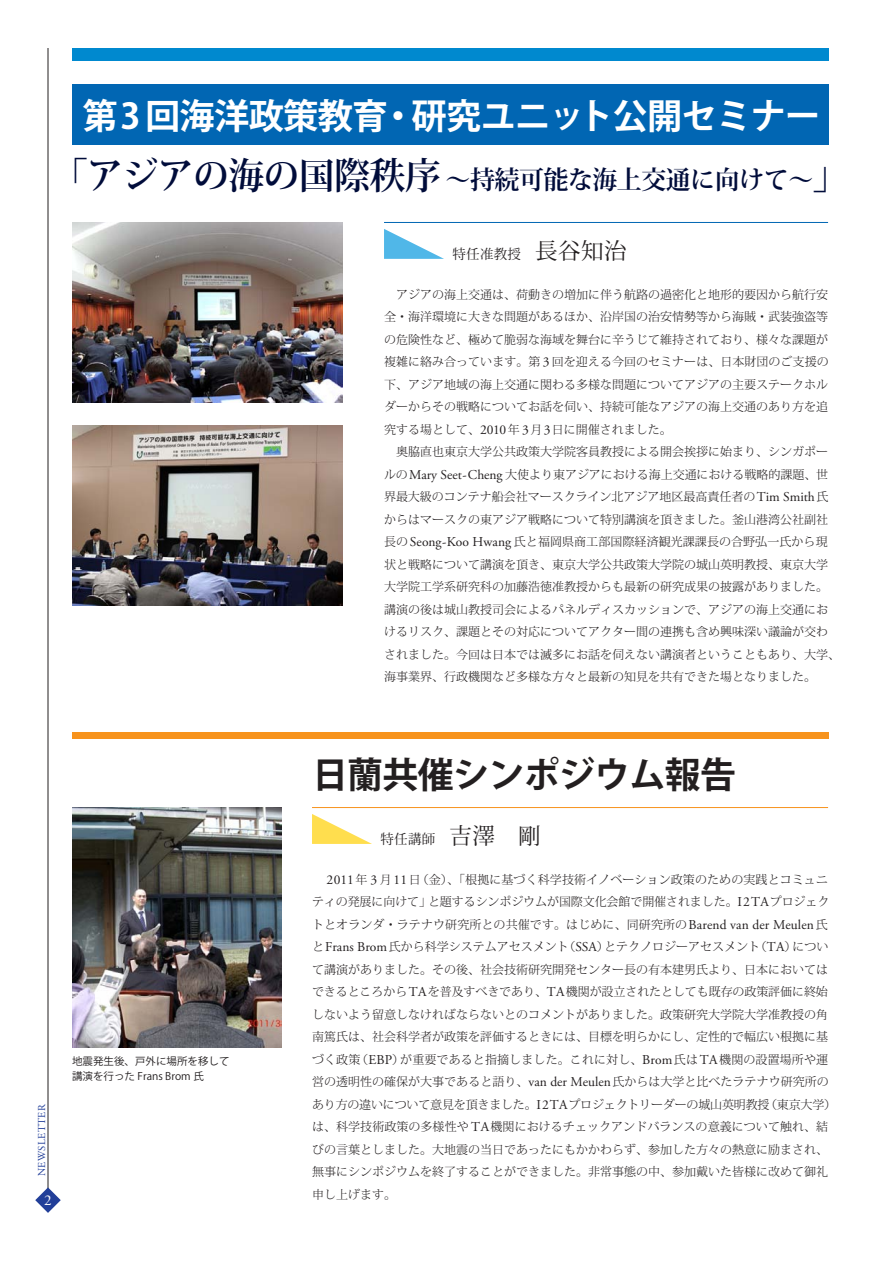
<style>
.page{position:relative;width:893px;height:1263px;background:#fff}
.page>*{position:absolute;margin:0;border:0;box-sizing:border-box;transform-origin:0 0}
.t1{font:700 36px "Koz Go Pro";letter-spacing:-.02em;color:#231f20}
.t2{font:700 35.25px "Koz Go Pro";letter-spacing:-.02em;color:#fff}
.t3{font:700 25.5px "Koz Min Pro";letter-spacing:-.02em;color:#000c3a}
.t4{font:15px "Adobe Garamond Pro";color:#fff}
.t5{font:13.5px "Koz Min Pro";letter-spacing:.02em;color:#231f20}
.t6{font:300 12px/22.5px "Koz Min Pro";color:#231f20}
.t7{font:10.5px/15px "Koz Go Pro";color:#231f20}
.t8{font:10.5px "Adobe Garamond Pro";letter-spacing:.04em;color:#223f99}
.s1{font-size:36.75px}
.s2{font-size:22.5px}
.s3{font-family:"Adobe Garamond Pro";font-weight:400;font-size:13.5px}
</style>
<div class="page">
<div style="left:72px;top:48px;width:756px;height:12px;background:#0089cf"></div>
<div style="left:72px;top:732px;width:756px;height:6px;background:#f7931d"></div>
<hr style="left:48px;top:48px;width:1px;height:1152px;background:#231f20">
<svg style="left:35px;top:1187px;width:26px;height:26px"></svg>
<hr style="left:312px;top:807px;width:516px;height:1px;background:#f7931d">
<svg style="left:312px;top:814px;width:60px;height:30px"></svg>
<hr style="left:384px;top:222px;width:444px;height:1px;background:#0166b3">
<svg style="left:384px;top:229px;width:60px;height:30px"></svg>
<img style="left:72px;top:222px;width:270px;height:181px">
<img style="left:72px;top:425px;width:270px;height:180px">
<img style="left:72px;top:807px;width:210px;height:241px">
<div style="left:72px;top:84px;width:756px;height:60px;background:#0166b3"></div>
<p class="t2" style="left:83px;top:93px;width:739px">第3回海洋政策教育・研究ユニット公開セミナー</p>
<p class="t3" style="left:52px;top:161px;width:799px"><span class="s1">「アジアの海の国際秩序</span>～持続可能な海上交通に向けて～<span class="s1">」</span></p>
<p class="t5" style="left:453px;top:244px;width:175px">特任准教授　<span class="s2">長谷知治</span></p>
<p class="t6" style="left:384px;top:282px;width:458px">　アジアの海上交通は、荷動きの増加に伴う航路の過密化と地形的要因から航行安全・海洋環境に大きな問題があるほか、沿岸国の治安情勢等から海賊・武装強盗等の危険性など、極めて脆弱な海域を舞台に辛うじて維持されており、様々な課題が複雑に絡み合っています。第 <span class="s3">3</span> 回を迎える今回のセミナーは、日本財団のご支援の下、アジア地域の海上交通に関わる多様な問題についてアジアの主要ステークホルダーからその戦略についてお話を伺い、持続可能なアジアの海上交通のあり方を追究する場として、<span class="s3">2010</span>年 <span class="s3">3</span>月<span class="s3">3</span>日に開催されました。<br>　奥脇直也東京大学公共政策大学院客員教授による開会挨拶に始まり、シンガポールの<span class="s3">Mary Seet-Cheng</span> 大使より東アジアにおける海上交通における戦略的課題、世界最大級のコンテナ船会社マースクライン北アジア地区最高責任者の<span class="s3">Tim Smith</span>氏からはマースクの東アジア戦略について特別講演を頂きました。釜山港湾公社副社長の<span class="s3">Seong-Koo Hwang</span> 氏と福岡県商工部国際経済観光課課長の合野弘一氏から現状と戦略について講演を頂き、東京大学公共政策大学院の城山英明教授、東京大学大学院工学系研究科の加藤浩徳准教授からも最新の研究成果の披露がありました。講演の後は城山教授司会によるパネルディスカッションで、アジアの海上交通におけるリスク、課題とその対応についてアクター間の連携も含め興味深い議論が交わされました。今回は日本では滅多にお話を伺えない講演者ということもあり、大学、海事業界、行政機関など多様な方々と最新の知見を共有できた場となりました。</p>
<p class="t8" style="left:35px;top:1176px;width:73px;rotate:-90deg">NEWSLETTER</p>
<p class="t4" style="left:44px;top:1191px;width:9px">2</p>
<p class="t7" style="left:72px;top:1054px;width:159px">地震発生後、戸外に場所を移して講演を行った Frans Brom 氏</p>
<p class="t1" style="left:312px;top:752px;width:426px">日蘭共催シンポジウム報告</p>
<p class="t5" style="left:381px;top:829px;width:162px">特任講師　<span class="s2">吉澤　剛</span></p>
<p class="t6" style="left:312px;top:867px;width:526px;text-indent:14px"><span class="s3">2011</span>年 <span class="s3">3</span> 月<span class="s3">11</span>日（金）、「根拠に基づく科学技術イノベーション政策のための実践とコミュニティの発展に向けて」と題するシンポジウムが国際文化会館で開催されました。<span class="s3">I2TA</span>プロジェクトとオランダ・ラテナウ研究所との共催です。はじめに、同研究所の<span class="s3">Barend van der Meulen</span>氏と<span class="s3">Frans Brom</span>氏から科学システムアセスメント（<span class="s3">SSA</span>）とテクノロジーアセスメント（<span class="s3">TA</span>）について講演がありました。その後、社会技術研究開発センター長の有本建男氏より、日本においてはできるところから<span class="s3">TA</span>を普及すべきであり、<span class="s3">TA</span>機関が設立されたとしても既存の政策評価に終始しないよう留意しなければならないとのコメントがありました。政策研究大学院大学准教授の角南篤氏は、社会科学者が政策を評価するときには、目標を明らかにし、定性的で幅広い根拠に基づく政策（<span class="s3">EBP</span>）が重要であると指摘しました。これに対し、<span class="s3">Brom</span>氏は<span class="s3">TA</span>機関の設置場所や運営の透明性の確保が大事であると語り、<span class="s3">van der Meulen</span>氏からは大学と比べたラテナウ研究所のあり方の違いについて意見を頂きました。<span class="s3">I2TA</span>プロジェクトリーダーの城山英明教授（東京大学）は、科学技術政策の多様性や <span class="s3">TA</span>機関におけるチェックアンドバランスの意義について触れ、結びの言葉としました。大地震の当日であったにもかかわらず、参加した方々の熱意に励まされ、無事にシンポジウムを終了することができました。非常事態の中、参加戴いた皆様に改めて御礼申し上げます。</p>
</div>
